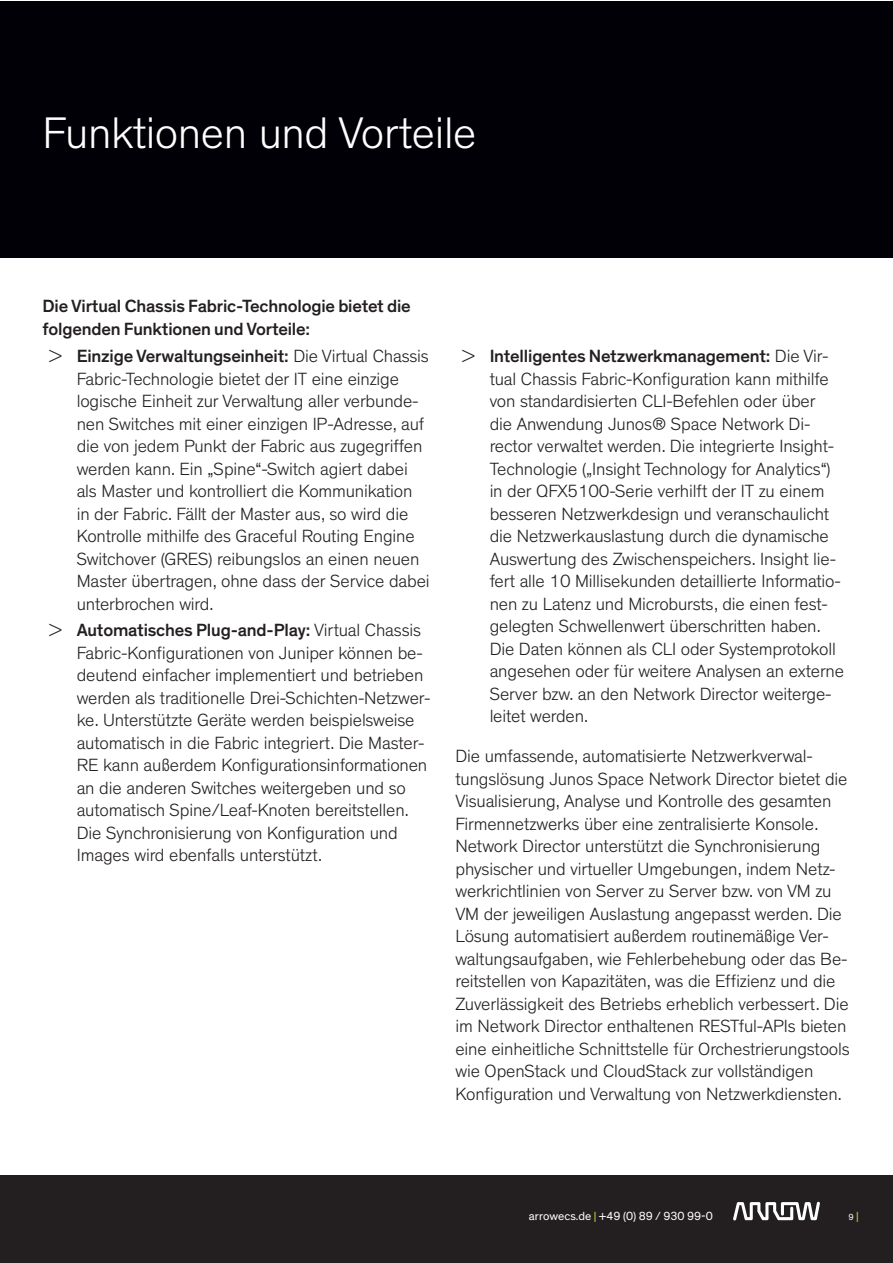
<style>
.page{position:relative;width:893px;height:1263px;background:#fff}
.page>*{position:absolute;margin:0;border:0;box-sizing:border-box;transform-origin:0 0}
.t1{font:300 45px "Theinhardt";letter-spacing:-.01em;color:#fff}
.t2{font:300 18px/22.5px "Theinhardt";letter-spacing:-.01em;color:#231f20}
.t3{font:500 18px/22.5px "Theinhardt";letter-spacing:-.01em;color:#231f20}
.t4{font:12px "Theinhardt";color:#fff}
.t5{font:9px "Theinhardt";color:#fff}
.s1{font-weight:500}
.s2{color:#c1d72f}
.s3{font-size:12px;color:#c1d72f}
</style>
<div class="page">
<div style="left:0;top:1175px;width:892px;height:88px;background:#231f20"></div>
<svg style="left:733px;top:1202px;width:87px;height:18px"></svg>
<div style="left:0;top:1px;width:892px;height:256px;background:#000006"></div>
<h1 class="t1" style="left:43px;top:107px;width:435px">Funktionen und Vorteile</h1>
<p class="t3" style="left:43px;top:295px;width:370px">Die Virtual Chassis Fabric-Technologie bietet die folgenden Funktionen und Vorteile:</p>
<p class="t2" style="left:77px;top:345px;width:354px;text-indent:-28px">&gt; <span class="s1">Einzige Verwaltungseinheit:</span> Die Virtual Chassis Fabric-Technologie bietet der IT eine einzige logische Einheit zur Verwaltung aller verbunde&shy;nen Switches mit einer einzigen IP-Adresse, auf die von jedem Punkt der Fabric aus zugegriffen werden kann. Ein „Spine“-Switch agiert dabei als Master und kontrolliert die Kommunikation in der Fabric. Fällt der Master aus, so wird die Kontrolle mithilfe des Graceful Routing Engine Switchover (GRES) reibungslos an einen neuen Master übertragen, ohne dass der Service dabei unterbrochen wird.</p>
<p class="t2" style="left:77px;top:619px;width:356px;text-indent:-28px">&gt; <span class="s1">Automatisches Plug-and-Play:</span> Virtual Chassis Fabric-Konfigurationen von Juniper können be&shy;deutend einfacher implementiert und betrieben werden als traditionelle Drei-Schichten-Netzwer&shy;ke. Unterstützte Geräte werden beispielsweise automatisch in die Fabric integriert. Die Master-RE kann außerdem Konfigurationsinformationen an die anderen Switches weitergeben und so automatisch Spine/Leaf-Knoten bereitstellen.<br>Die Synchronisierung von Konfiguration und Images wird ebenfalls unterstützt.</p>
<p class="t2" style="left:490px;top:345px;width:356px;text-indent:-28px">&gt; <span class="s1">Intelligentes Netzwerkmanagement:</span> Die Vir&shy;tual Chassis Fabric-Konfiguration kann mithilfe von standardisierten CLI-Befehlen oder über<br>die Anwendung Junos® Space Network Di&shy;rector verwaltet werden. Die integrierte Insight-Technologie („Insight Technology for Analytics“) in der QFX5100-Serie verhilft der IT zu einem besseren Netzwerkdesign und veranschaulicht die Netzwerkauslastung durch die dynamische Auswertung des Zwischenspeichers. Insight lie&shy;fert alle 10 Millisekunden detaillierte Informatio&shy;nen zu Latenz und Microbursts, die einen fest&shy;gelegten Schwellenwert überschritten haben.<br>Die Daten können als CLI oder Systemprotokoll angesehen oder für weitere Analysen an externe Server bzw. an den Network Director weiterge&shy;leitet werden.</p>
<p class="t2" style="left:455px;top:745px;width:396px">Die umfassende, automatisierte Netzwerkverwal&shy;tungslösung Junos Space Network Director bietet die Visualisierung, Analyse und Kontrolle des gesamten Firmennetzwerks über eine zentralisierte Konsole.<br>Network Director unterstützt die Synchronisierung physischer und virtueller Umgebungen, indem Netz&shy;werkrichtlinien von Server zu Server bzw. von VM zu VM der jeweiligen Auslastung angepasst werden. Die Lösung automatisiert außerdem routinemäßige Ver&shy;waltungsaufgaben, wie Fehlerbehebung oder das Be&shy;reitstellen von Kapazitäten, was die Effizienz und die Zuverlässigkeit des Betriebs erheblich verbessert. Die im Network Director enthaltenen RESTful-APIs bieten eine einheitliche Schnittstelle für Orchestrierungstools wie OpenStack und CloudStack zur vollständigen Konfiguration und Verwaltung von Netzwerkdiensten.</p>
<p class="t4" style="left:529px;top:1209px;width:185px">arrowecs.de <span class="s2">|</span> +49 (0) 89 / 930 99-0</p>
<p class="t5" style="left:849px;top:1212px;width:12px">9 <span class="s3">|</span></p>
</div>
